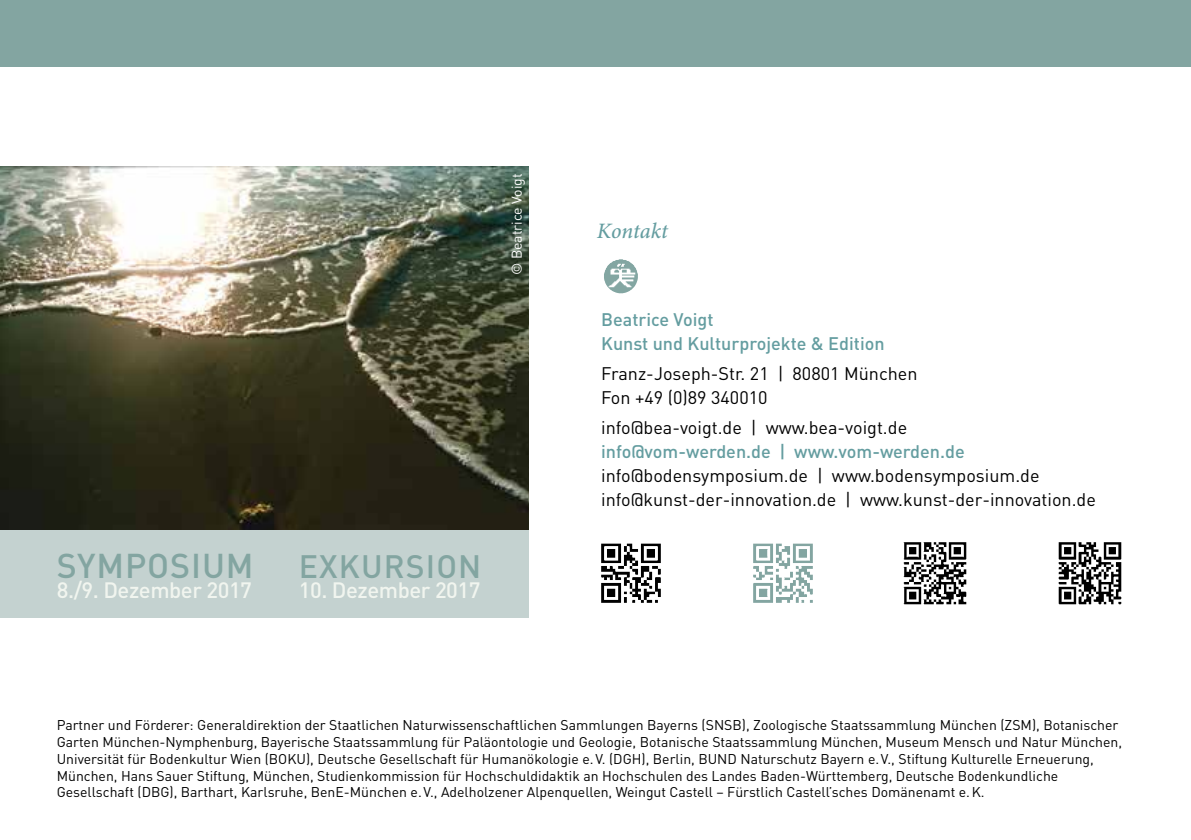
<style>
.page{position:relative;width:1191px;height:840px;background:#fff}
.page>*{position:absolute;margin:0;border:0;box-sizing:border-box;transform-origin:0 0}
.t1{font:500 34px "FFDIN";letter-spacing:.025em;color:#83a5a1}
.t2{font:500 32px "FFDIN";letter-spacing:.035em;color:#83a5a1}
.t3{font:500 22px "FFDIN";letter-spacing:-.02em;color:#f1f5ef}
.t4{font:italic 500 22px "Minion Pro";color:#649da0}
.t5{font:18px/24px "FFDIN";color:#000}
.t6{font:500 18px/24px "FFDIN";color:#649da0}
.t7{font:14px/16.8px "FFDIN";color:#000}
.t8{font:14px "FFDIN";color:#fff}
</style>
<div class="page">
<div style="left:0;top:0;width:1191px;height:66px;background:#83a5a1"></div>
<img style="left:0;top:166px;width:529px;height:363px">
<div style="left:0;top:529px;width:529px;height:88px;background:#c4d2d0"></div>
<img style="left:1058px;top:542px;width:64px;height:63px">
<img style="left:601px;top:543px;width:60px;height:60px">
<img style="left:753px;top:543px;width:60px;height:60px">
<img style="left:903px;top:542px;width:64px;height:63px">
<img style="left:604px;top:260px;width:14px;height:30px">
<p class="t8" style="left:508px;top:275px;width:103px;rotate:-90deg">© Beatrice Voigt</p>
<h1 class="t1" style="left:57px;top:543px;width:198px">SYMPOSIUM</h1>
<h3 class="t3" style="left:57px;top:575px;width:197px">8./9. Dezember 2017</h3>
<h2 class="t2" style="left:299px;top:545px;width:184px">EXKURSION</h2>
<h3 class="t3" style="left:299px;top:576px;width:183px">10. Dezember 2017</h3>
<h3 class="t4" style="left:597px;top:215px;width:73px">Kontakt</h3>
<p class="t6" style="left:601px;top:307px;width:285px">Beatrice Voigt<br>Kunst und Kulturprojekte &amp; Edition</p>
<p class="t5" style="left:601px;top:361px;width:318px">Franz-Joseph-Str. 21 | 80801 München<br>Fon +49 (0)89 340010</p>
<p class="t5" style="left:601px;top:415px;width:307px">info@bea-voigt.de | www.bea-voigt.de</p>
<p class="t6" style="left:601px;top:438px;width:365px">info@vom-werden.de | www.vom-werden.de</p>
<p class="t5" style="left:601px;top:463px;width:496px">info@bodensymposium.de | www.bodensymposium.de info@kunst-der-innovation.de | www.kunst-der-innovation.de</p>
<p class="t7" style="left:57px;top:716px;width:1066px">Partner und Förderer: Generaldirektion der Staatlichen Naturwissenschaftlichen Sammlungen Bayerns (SNSB), Zoologische Staatssammlung München (ZSM), Botanischer Garten München-Nymphenburg, Bayerische Staatssammlung für Paläontologie und Geologie, Botanische Staatssammlung München, Museum Mensch und Natur München, Universität für Bodenkultur Wien (BOKU), Deutsche Gesellschaft für Humanökologie e.V. (DGH), Berlin, BUND Naturschutz Bayern e.V., Stiftung Kulturelle Erneuerung, München, Hans Sauer Stiftung, München, Studienkommission für Hochschuldidaktik an Hochschulen des Landes Baden-Württemberg, Deutsche Bodenkundliche Gesellschaft (DBG), Barthart, Karlsruhe, BenE-München e.V., Adelholzener Alpenquellen, Weingut Castell – Fürstlich Castell’sches Domänenamt e.K.</p>
</div>
